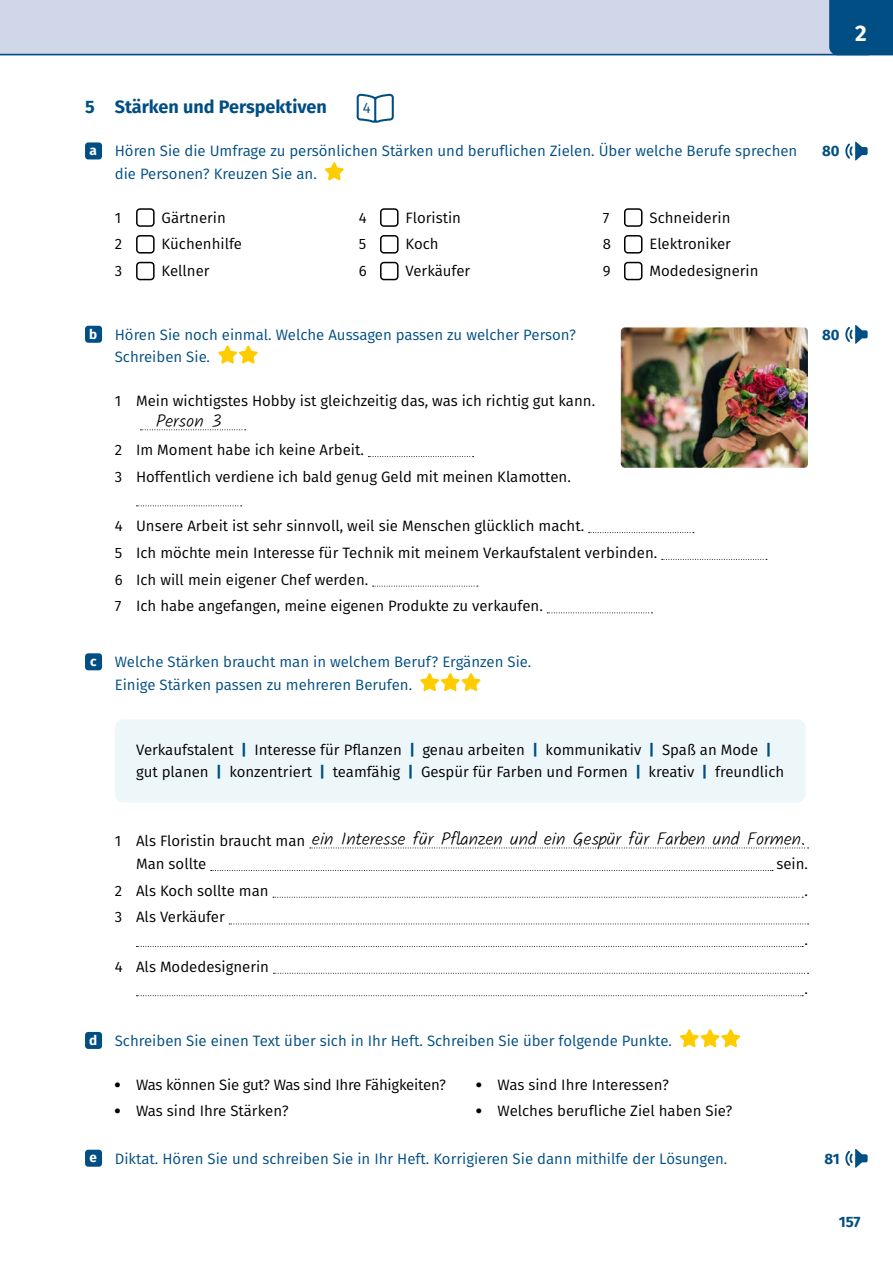
<style>
.page{position:relative;width:893px;height:1263px;background:#fff}
.page>*{position:absolute;margin:0;border:0;box-sizing:border-box;transform-origin:0 0}
.Kapitelnummer{font:700 22.5px "Fira Sans";color:#fff}
._08_Kalam_Light_mit{font:18px "Telc Kalam Light";color:#000}
.telc_aufgabe{font:700 18px "Fira Sans";color:#004e83}
._03_Übungssätze_Basi{font:15px/22.5px "Fira Sans";color:#000}
.telc_Teilaufgabe{font:15px/22.5px "Fira Sans";color:#004e83}
._30_Schüttelkasten{font:15px/22.5px "Fira Sans";color:#000}
.Hörtext-Nummer{font:700 15px "Fira Sans";color:#004e83}
.telc_aufgabe-2{font:15px "Fira Sans";color:#004e83}
._02_Teilaufgabe_Klei{font:700 13.5px "Fira Sans";color:#fff}
.s1{font-weight:700;color:#004e83}
.s2{font-weight:900}
</style>
<div class="page">
<div style="left:0;top:0;width:893px;height:55px;background:#d0d7e8"></div>
<div style="left:829px;top:0;width:64px;height:55px;background:#004e83"></div>
<hr style="left:0;top:54px;width:869px;height:1px;background:#004e83">
<div style="left:85px;top:142px;width:17px;height:17px;background:#004e83;border-radius:3px"></div>
<svg style="left:325px;top:162px;width:19px;height:19px"></svg>
<div style="left:136px;top:208px;width:19px;height:19px;border:2px solid #000;border-radius:3px"></div>
<div style="left:136px;top:235px;width:19px;height:19px;border:2px solid #000;border-radius:3px"></div>
<div style="left:136px;top:262px;width:19px;height:18px;border:2px solid #000;border-radius:3px"></div>
<div style="left:380px;top:208px;width:19px;height:19px;border:2px solid #000;border-radius:3px"></div>
<div style="left:380px;top:235px;width:19px;height:19px;border:2px solid #000;border-radius:3px"></div>
<div style="left:380px;top:262px;width:19px;height:18px;border:2px solid #000;border-radius:3px"></div>
<div style="left:624px;top:208px;width:18px;height:19px;border:2px solid #000;border-radius:3px"></div>
<div style="left:624px;top:235px;width:18px;height:19px;border:2px solid #000;border-radius:3px"></div>
<div style="left:624px;top:262px;width:18px;height:18px;border:2px solid #000;border-radius:3px"></div>
<svg style="left:140px;top:429px;width:106px;height:1px"></svg>
<svg style="left:368px;top:456px;width:106px;height:1px"></svg>
<svg style="left:136px;top:505px;width:106px;height:1px"></svg>
<svg style="left:589px;top:532px;width:105px;height:1px"></svg>
<svg style="left:662px;top:559px;width:105px;height:1px"></svg>
<svg style="left:373px;top:586px;width:105px;height:1px"></svg>
<svg style="left:547px;top:612px;width:105px;height:1px"></svg>
<div style="left:115px;top:719px;width:691px;height:83px;background:#edf7f9;border-radius:9px"></div>
<svg style="left:310px;top:847px;width:498px;height:1px"></svg>
<svg style="left:211px;top:870px;width:562px;height:1px"></svg>
<svg style="left:273px;top:897px;width:530px;height:1px"></svg>
<svg style="left:229px;top:923px;width:579px;height:1px"></svg>
<svg style="left:136px;top:946px;width:667px;height:1px"></svg>
<svg style="left:273px;top:973px;width:535px;height:1px"></svg>
<svg style="left:136px;top:995px;width:667px;height:1px"></svg>
<div style="left:85px;top:326px;width:17px;height:17px;background:#004e83;border-radius:3px"></div>
<svg style="left:218px;top:345px;width:40px;height:19px"></svg>
<div style="left:85px;top:653px;width:17px;height:17px;background:#004e83;border-radius:3px"></div>
<svg style="left:420px;top:673px;width:61px;height:18px"></svg>
<div style="left:85px;top:1032px;width:17px;height:17px;background:#004e83;border-radius:3px"></div>
<svg style="left:680px;top:1029px;width:60px;height:18px"></svg>
<div style="left:85px;top:1150px;width:17px;height:17px;background:#004e83;border-radius:3px"></div>
<svg style="left:357px;top:94px;width:37px;height:29px"></svg>
<svg style="left:845px;top:141px;width:23px;height:20px"></svg>
<svg style="left:845px;top:325px;width:23px;height:19px"></svg>
<svg style="left:845px;top:1148px;width:23px;height:20px"></svg>
<img style="left:621px;top:327px;width:187px;height:141px">
<p class="Kapitelnummer" style="left:855px;top:14px;width:13px">2</p>
<p class="telc_aufgabe" style="left:85px;top:91px;width:243px">5 Stärken und Perspektiven</p>
<p class="telc_aufgabe-2" style="left:363px;top:96px;width:9px">4</p>
<p class="_02_Teilaufgabe_Klei" style="left:90px;top:139px;width:9px">a</p>
<p class="telc_Teilaufgabe" style="left:115px;top:139px;width:684px">Hören Sie die Umfrage zu persönlichen Stärken und beruflichen Zielen. Über welche Berufe sprechen die Personen? Kreuzen Sie an.</p>
<p class="_03_Übungssätze_Basi" style="left:115px;top:206px;width:8px">1</p>
<p class="_03_Übungssätze_Basi" style="left:162px;top:206px;width:66px">Gärtnerin</p>
<p class="_03_Übungssätze_Basi" style="left:115px;top:232px;width:9px">2</p>
<p class="_03_Übungssätze_Basi" style="left:162px;top:232px;width:82px">Küchenhilfe</p>
<p class="_03_Übungssätze_Basi" style="left:115px;top:259px;width:9px">3</p>
<p class="_03_Übungssätze_Basi" style="left:162px;top:259px;width:50px">Kellner</p>
<p class="_03_Übungssätze_Basi" style="left:359px;top:206px;width:9px">4</p>
<p class="_03_Übungssätze_Basi" style="left:406px;top:206px;width:57px">Floristin</p>
<p class="_03_Übungssätze_Basi" style="left:359px;top:232px;width:9px">5</p>
<p class="_03_Übungssätze_Basi" style="left:406px;top:232px;width:35px">Koch</p>
<p class="_03_Übungssätze_Basi" style="left:359px;top:259px;width:9px">6</p>
<p class="_03_Übungssätze_Basi" style="left:406px;top:259px;width:66px">Verkäufer</p>
<p class="_03_Übungssätze_Basi" style="left:603px;top:206px;width:8px">7</p>
<p class="_03_Übungssätze_Basi" style="left:649px;top:206px;width:82px">Schneiderin</p>
<p class="_03_Übungssätze_Basi" style="left:603px;top:232px;width:10px">8</p>
<p class="_03_Übungssätze_Basi" style="left:649px;top:232px;width:83px">Elektroniker</p>
<p class="_03_Übungssätze_Basi" style="left:603px;top:259px;width:9px">9</p>
<p class="_03_Übungssätze_Basi" style="left:649px;top:259px;width:111px">Modedesignerin</p>
<p class="_02_Teilaufgabe_Klei" style="left:89px;top:323px;width:10px">b</p>
<p class="telc_Teilaufgabe" style="left:115px;top:323px;width:463px">Hören Sie noch einmal. Welche Aussagen passen zu welcher Person?<br>Schreiben Sie.</p>
<p class="_03_Übungssätze_Basi" style="left:115px;top:389px;width:482px">1 Mein wichtigstes Hobby ist gleichzeitig das, was ich richtig gut kann.</p>
<p class="_03_Übungssätze_Basi" style="left:115px;top:438px;width:251px">2 Im Moment habe ich keine Arbeit.</p>
<p class="_03_Übungssätze_Basi" style="left:115px;top:465px;width:457px">3 Hoffentlich verdiene ich bald genug Geld mit meinen Klamotten.</p>
<p class="_03_Übungssätze_Basi" style="left:115px;top:514px;width:471px">4 Unsere Arbeit ist sehr sinnvoll, weil sie Menschen glücklich macht.</p>
<p class="_03_Übungssätze_Basi" style="left:115px;top:541px;width:544px">5 Ich möchte mein Interesse für Technik mit meinem Verkaufstalent verbinden.</p>
<p class="_03_Übungssätze_Basi" style="left:115px;top:568px;width:255px">6 Ich will mein eigener Chef werden.</p>
<p class="_03_Übungssätze_Basi" style="left:115px;top:594px;width:429px">7 Ich habe angefangen, meine eigenen Produkte zu verkaufen.</p>
<p class="_08_Kalam_Light_mit" style="left:156px;top:409px;width:67px">Person 3</p>
<p class="_02_Teilaufgabe_Klei" style="left:90px;top:650px;width:8px">c</p>
<p class="telc_Teilaufgabe" style="left:115px;top:650px;width:418px">Welche Stärken braucht man in welchem Beruf? Ergänzen Sie.<br>Einige Stärken passen zu mehreren Berufen.</p>
<p class="_30_Schüttelkasten" style="left:136px;top:738px;width:650px">Verkaufstalent <span class="s1">|</span> Interesse für Pflanzen <span class="s1">|</span> genau arbeiten <span class="s1">|</span> kommunikativ <span class="s1">|</span> Spaß an Mode <span class="s1">| </span>gut planen <span class="s1">|</span> konzentriert <span class="s1">|</span> teamfähig <span class="s1">|</span> Gespür für Farben und Formen <span class="s1">|</span> kreativ <span class="s1">|</span> freundlich</p>
<p class="Hörtext-Nummer" style="left:822px;top:138px;width:19px">80</p>
<p class="Hörtext-Nummer" style="left:822px;top:322px;width:19px">80</p>
<p class="_03_Übungssätze_Basi" style="left:136px;top:830px;width:171px;text-indent:-21px">1 Als Floristin braucht man<br>Man sollte</p>
<p class="_08_Kalam_Light_mit" style="left:312px;top:827px;width:495px">ein Interesse für Pflanzen und ein Gespür für Farben und Formen.</p>
<p class="_03_Übungssätze_Basi" style="left:776px;top:852px;width:33px">sein.</p>
<p class="_03_Übungssätze_Basi" style="left:115px;top:879px;width:155px">2 Als Koch sollte man</p>
<p class="_03_Übungssätze_Basi" style="left:804px;top:879px;width:5px">.</p>
<p class="_03_Übungssätze_Basi" style="left:115px;top:906px;width:111px">3 Als Verkäufer</p>
<p class="_03_Übungssätze_Basi" style="left:804px;top:928px;width:5px">.</p>
<p class="_03_Übungssätze_Basi" style="left:115px;top:955px;width:156px">4 Als Modedesignerin</p>
<p class="_03_Übungssätze_Basi" style="left:804px;top:977px;width:5px">.</p>
<p class="_02_Teilaufgabe_Klei" style="left:89px;top:1029px;width:10px">d</p>
<p class="telc_Teilaufgabe" style="left:115px;top:1029px;width:559px">Schreiben Sie einen Text über sich in Ihr Heft. Schreiben Sie über folgende Punkte.</p>
<p class="_03_Übungssätze_Basi" style="left:115px;top:1073px;width:333px"><span class="s2">•</span> Was können Sie gut? Was sind Ihre Fähigkeiten?</p>
<p class="_03_Übungssätze_Basi" style="left:115px;top:1099px;width:175px"><span class="s2">•</span> Was sind Ihre Stärken?</p>
<p class="_03_Übungssätze_Basi" style="left:476px;top:1073px;width:194px"><span class="s2">•</span> Was sind Ihre Interessen?</p>
<p class="_03_Übungssätze_Basi" style="left:476px;top:1099px;width:257px"><span class="s2">•</span> Welches berufliche Ziel haben Sie?</p>
<p class="_02_Teilaufgabe_Klei" style="left:90px;top:1146px;width:9px">e</p>
<p class="telc_Teilaufgabe" style="left:115px;top:1147px;width:614px">Diktat. Hören Sie und schreiben Sie in Ihr Heft. Korrigieren Sie dann mithilfe der Lösungen.</p>
<p class="Hörtext-Nummer" style="left:824px;top:1146px;width:17px">81</p>
<p class="Hörtext-Nummer" style="left:839px;top:1209px;width:23px">157</p>
</div>
